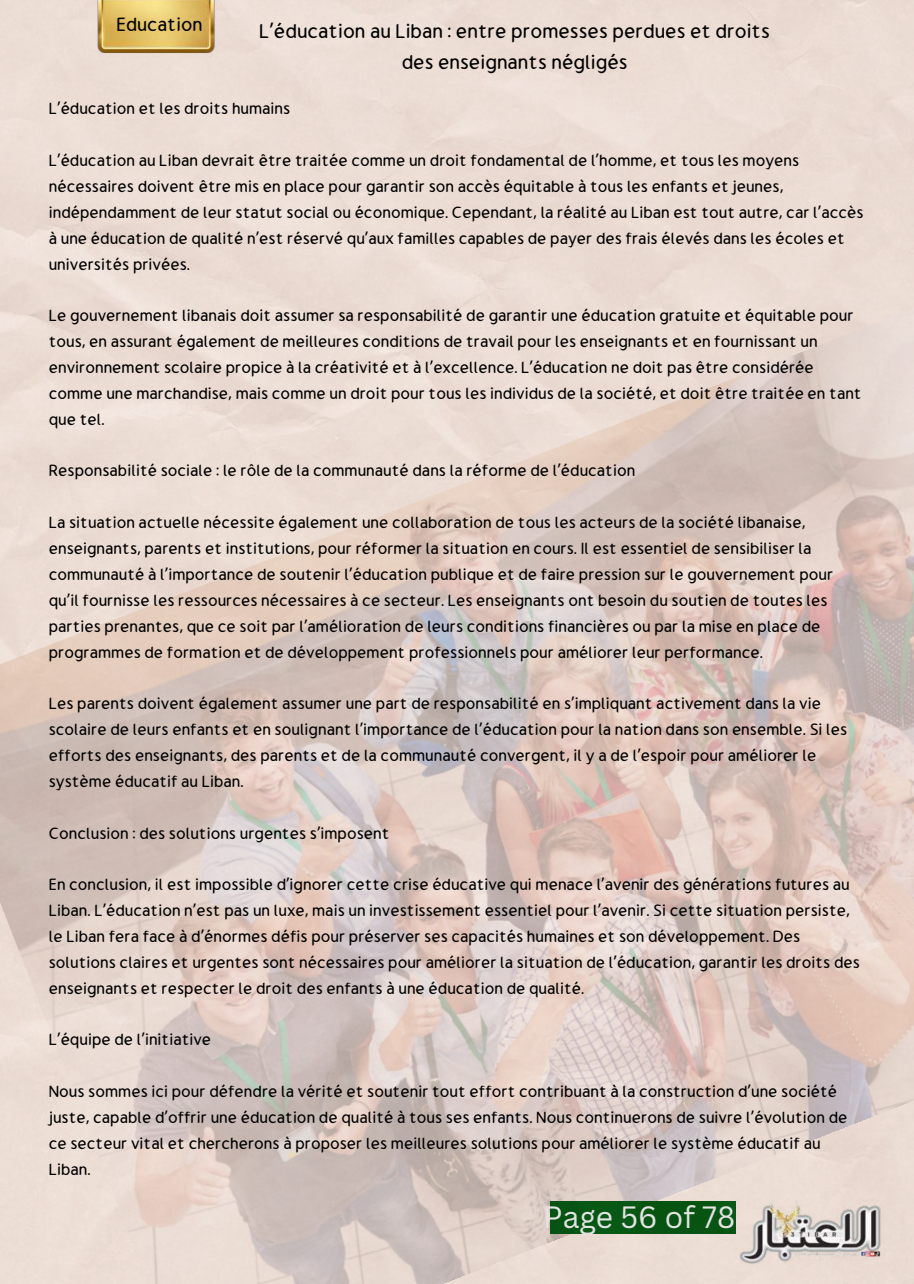
<style>
.page{position:relative;width:914px;height:1284px;background:#fff}
.page>*{position:absolute;margin:0;border:0;box-sizing:border-box;transform-origin:0 0}
.t1{font:30px "Canva Sans";color:#e2e3e2}
.t2{font:24px/31.5px "Gumela Arabic";color:#000;text-align:center}
.t3{font:22.95px "Gumela Arabic";color:#000}
.t4{font:19.5px/25.8px "Gumela Arabic";color:#000}
</style>
<div class="page">
<img style="left:91px;top:0;width:130px;height:65px">
<img style="left:0;top:293px;width:914px;height:990px">
<img style="left:723px;top:1188px;width:178px;height:95px">
<div style="left:550px;top:1202px;width:185px;height:31px;background:#075414"></div>
<p class="t3" style="left:116px;top:12px;width:88px">Education</p>
<p class="t2" style="left:259px;top:16px;width:512px">L’éducation au Liban : entre promesses perdues et droits des enseignants négligés</p>
<p class="t4" style="left:49px;top:97px;width:243px">L’éducation et les droits humains</p>
<p class="t4" style="left:49px;top:148px;width:816px">L’éducation au Liban devrait être traitée comme un droit fondamental de l’homme, et tous les moyens nécessaires doivent être mis en place pour garantir son accès équitable à tous les enfants et jeunes, indépendamment de leur statut social ou économique. Cependant, la réalité au Liban est tout autre, car l’accès à une éducation de qualité n’est réservé qu’aux familles capables de payer des frais élevés dans les écoles et universités privées.</p>
<p class="t4" style="left:49px;top:303px;width:814px">Le gouvernement libanais doit assumer sa responsabilité de garantir une éducation gratuite et équitable pour tous, en assurant également de meilleures conditions de travail pour les enseignants et en fournissant un environnement scolaire propice à la créativité et à l’excellence. L’éducation ne doit pas être considérée comme une marchandise, mais comme un droit pour tous les individus de la société, et doit être traitée en tant que tel.</p>
<p class="t4" style="left:49px;top:459px;width:588px">Responsabilité sociale : le rôle de la communauté dans la réforme de l’éducation</p>
<p class="t4" style="left:49px;top:510px;width:786px">La situation actuelle nécessite également une collaboration de tous les acteurs de la société libanaise, enseignants, parents et institutions, pour réformer la situation en cours. Il est essentiel de sensibiliser la communauté à l’importance de soutenir l’éducation publique et de faire pression sur le gouvernement pour qu’il fournisse les ressources nécessaires à ce secteur. Les enseignants ont besoin du soutien de toutes les parties prenantes, que ce soit par l’amélioration de leurs conditions financières ou par la mise en place de programmes de formation et de développement professionnels pour améliorer leur performance.</p>
<p class="t4" style="left:49px;top:691px;width:800px">Les parents doivent également assumer une part de responsabilité en s’impliquant activement dans la vie scolaire de leurs enfants et en soulignant l’importance de l’éducation pour la nation dans son ensemble. Si les efforts des enseignants, des parents et de la communauté convergent, il y a de l’espoir pour améliorer le système éducatif au Liban.</p>
<p class="t4" style="left:49px;top:821px;width:342px">Conclusion : des solutions urgentes s’imposent</p>
<p class="t4" style="left:49px;top:872px;width:812px">En conclusion, il est impossible d’ignorer cette crise éducative qui menace l’avenir des générations futures au Liban. L’éducation n’est pas un luxe, mais un investissement essentiel pour l’avenir. Si cette situation persiste, le Liban fera face à d’énormes défis pour préserver ses capacités humaines et son développement. Des solutions claires et urgentes sont nécessaires pour améliorer la situation de l’éducation, garantir les droits des enseignants et respecter le droit des enfants à une éducation de qualité.</p>
<p class="t4" style="left:49px;top:1027px;width:164px">L’équipe de l’initiative</p>
<p class="t4" style="left:49px;top:1079px;width:800px">Nous sommes ici pour défendre la vérité et soutenir tout effort contribuant à la construction d’une société juste, capable d’offrir une éducation de qualité à tous ses enfants. Nous continuerons de suivre l’évolution de ce secteur vital et chercherons à proposer les meilleures solutions pour améliorer le système éducatif au Liban.</p>
<h1 class="t1" style="left:543px;top:1199px;width:193px">Page 56 of 78</h1>
</div>
